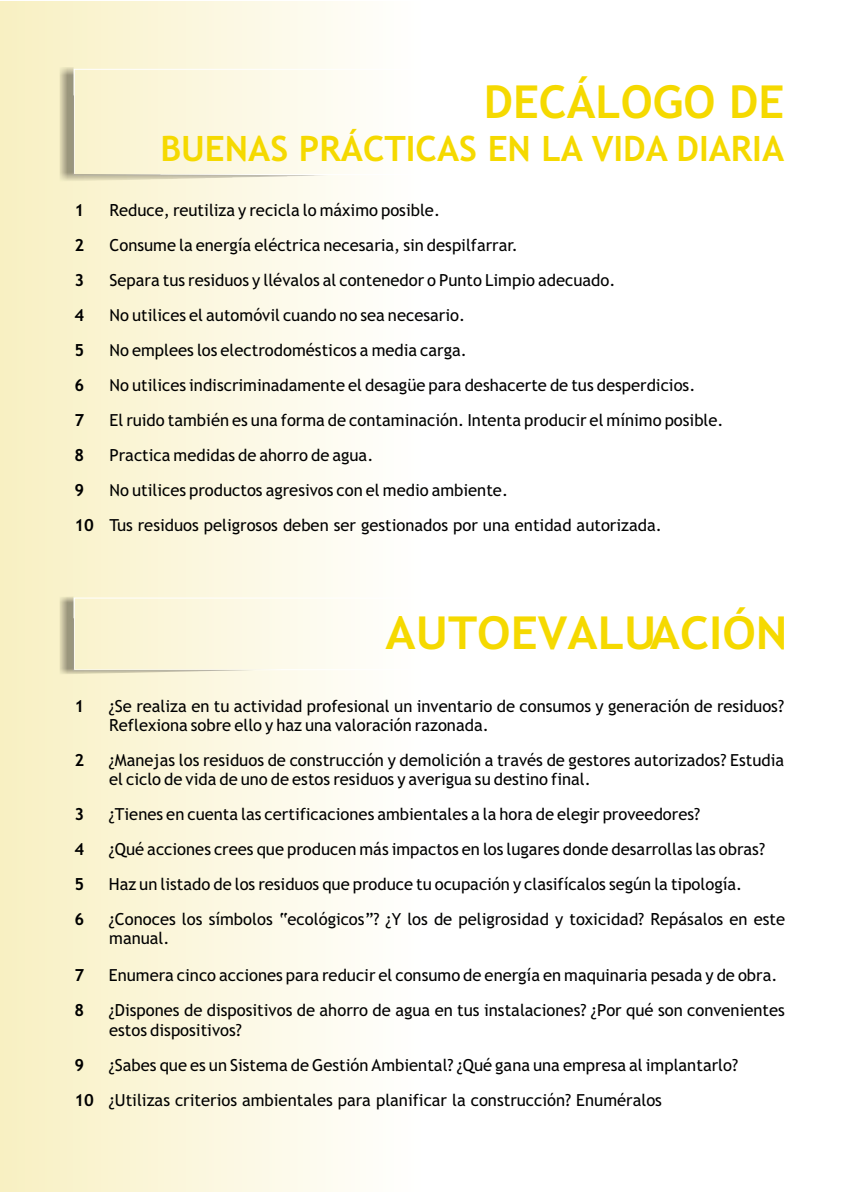
<style>
.page{position:relative;width:844px;height:1192px;background:#fff}
.page>*{position:absolute;margin:0;border:0;box-sizing:border-box;transform-origin:0 0}
.t1{font:700 45.5px "Trebuchet MS";color:#f5d900;scale:1.05 1}
.t2{font:700 45.5px "Trebuchet MS";color:#f5d900}
.t3{font:700 35px "Trebuchet MS";color:#f5d900}
.t4{font:16.62px/19.2px "Trebuchet MS";color:#000}
.t5{font:700 16.62px "Trebuchet MS";color:#000}
.s1{font-weight:700}
</style>
<div class="page">
<div style="left:0;top:1px;width:422px;height:1191px;background:linear-gradient(to right,#f8f0c2,#fffffe)"></div>
<img style="left:60px;top:67px;width:268px;height:115px">
<img style="left:60px;top:597px;width:221px;height:77px">
<h1 class="t2" style="left:484px;top:85px;width:302px">DECÁLOGO DE</h1>
<h2 class="t3" style="left:160px;top:136px;width:625px">BUENAS PRÁCTICAS EN LA VIDA DIARIA</h2>
<p class="t5" style="left:74px;top:204px;width:11px">1</p>
<p class="t4" style="left:109px;top:202px;width:332px">Reduce, reutiliza y recicla lo máximo posible.</p>
<p class="t5" style="left:74px;top:239px;width:11px">2</p>
<p class="t4" style="left:109px;top:237px;width:410px">Consume la energía eléctrica necesaria, sin despilfarrar.</p>
<p class="t5" style="left:74px;top:274px;width:11px">3</p>
<p class="t4" style="left:109px;top:272px;width:507px">Separa tus residuos y llévalos al contenedor o Punto Limpio adecuado.</p>
<p class="t5" style="left:74px;top:309px;width:11px">4</p>
<p class="t4" style="left:109px;top:307px;width:357px">No utilices el automóvil cuando no sea necesario.</p>
<p class="t5" style="left:74px;top:344px;width:11px">5</p>
<p class="t4" style="left:109px;top:342px;width:359px">No emplees los electrodomésticos a media carga.</p>
<p class="t5" style="left:74px;top:379px;width:11px">6</p>
<p class="t4" style="left:109px;top:377px;width:587px">No utilices indiscriminadamente el desagüe para deshacerte de tus desperdicios.</p>
<p class="t5" style="left:74px;top:414px;width:11px">7</p>
<p class="t4" style="left:109px;top:412px;width:615px">El ruido también es una forma de contaminación. Intenta producir el mínimo posible.</p>
<p class="t5" style="left:74px;top:449px;width:11px">8</p>
<p class="t4" style="left:109px;top:447px;width:265px">Practica medidas de ahorro de agua.</p>
<p class="t5" style="left:74px;top:484px;width:11px">9</p>
<p class="t4" style="left:74px;top:474px;width:589px;line-height:35px;text-indent:35px">No utilices productos agresivos con el medio ambiente.<br><span class="s1">10</span> Tus residuos peligrosos deben ser gestionados por una entidad autorizada.</p>
<h1 class="t1" style="left:385px;top:616px;width:384px">AUTOEVALUACIÓN</h1>
<p class="t5" style="left:74px;top:699px;width:11px">1</p>
<p class="t4" style="left:109px;top:697px;width:676px">¿Se realiza en tu actividad profesional un inventario de consumos y generación de residuos?<br>Reflexiona sobre ello y haz una valoración razonada.</p>
<p class="t5" style="left:74px;top:753px;width:11px">2</p>
<p class="t4" style="left:109px;top:752px;width:677px">¿Manejas los residuos de construcción y demolición a través de gestores autorizados? Estudia el ciclo de vida de uno de estos residuos y averigua su destino final.</p>
<p class="t5" style="left:74px;top:808px;width:11px">3</p>
<p class="t4" style="left:109px;top:806px;width:593px">¿Tienes en cuenta las certificaciones ambientales a la hora de elegir proveedores?</p>
<p class="t5" style="left:74px;top:843px;width:11px">4</p>
<p class="t4" style="left:109px;top:841px;width:657px">¿Qué acciones crees que producen más impactos en los lugares donde desarrollas las obras?</p>
<p class="t5" style="left:74px;top:878px;width:11px">5</p>
<p class="t4" style="left:109px;top:876px;width:635px">Haz un listado de los residuos que produce tu ocupación y clasifícalos según la tipología.</p>
<p class="t5" style="left:74px;top:913px;width:11px">6</p>
<p class="t4" style="left:109px;top:911px;width:678px">¿Conoces los símbolos “ecológicos”? ¿Y los de peligrosidad y toxicidad? Repásalos en este manual.</p>
<p class="t5" style="left:74px;top:969px;width:11px">7</p>
<p class="t4" style="left:109px;top:967px;width:670px">Enumera cinco acciones para reducir el consumo de energía en maquinaria pesada y de obra.</p>
<p class="t5" style="left:74px;top:1004px;width:11px">8</p>
<p class="t4" style="left:109px;top:1002px;width:677px">¿Dispones de dispositivos de ahorro de agua en tus instalaciones? ¿Por qué son convenientes estos dispositivos?</p>
<p class="t5" style="left:74px;top:1058px;width:11px">9</p>
<p class="t4" style="left:74px;top:1048px;width:665px;line-height:35px;text-indent:34px">¿Sabes que es un Sistema de Gestión Ambiental? ¿Qué gana una empresa al implantarlo?<br><span class="s1">10</span> ¿Utilizas criterios ambientales para planificar la construcción? Enuméralos</p>
</div>
